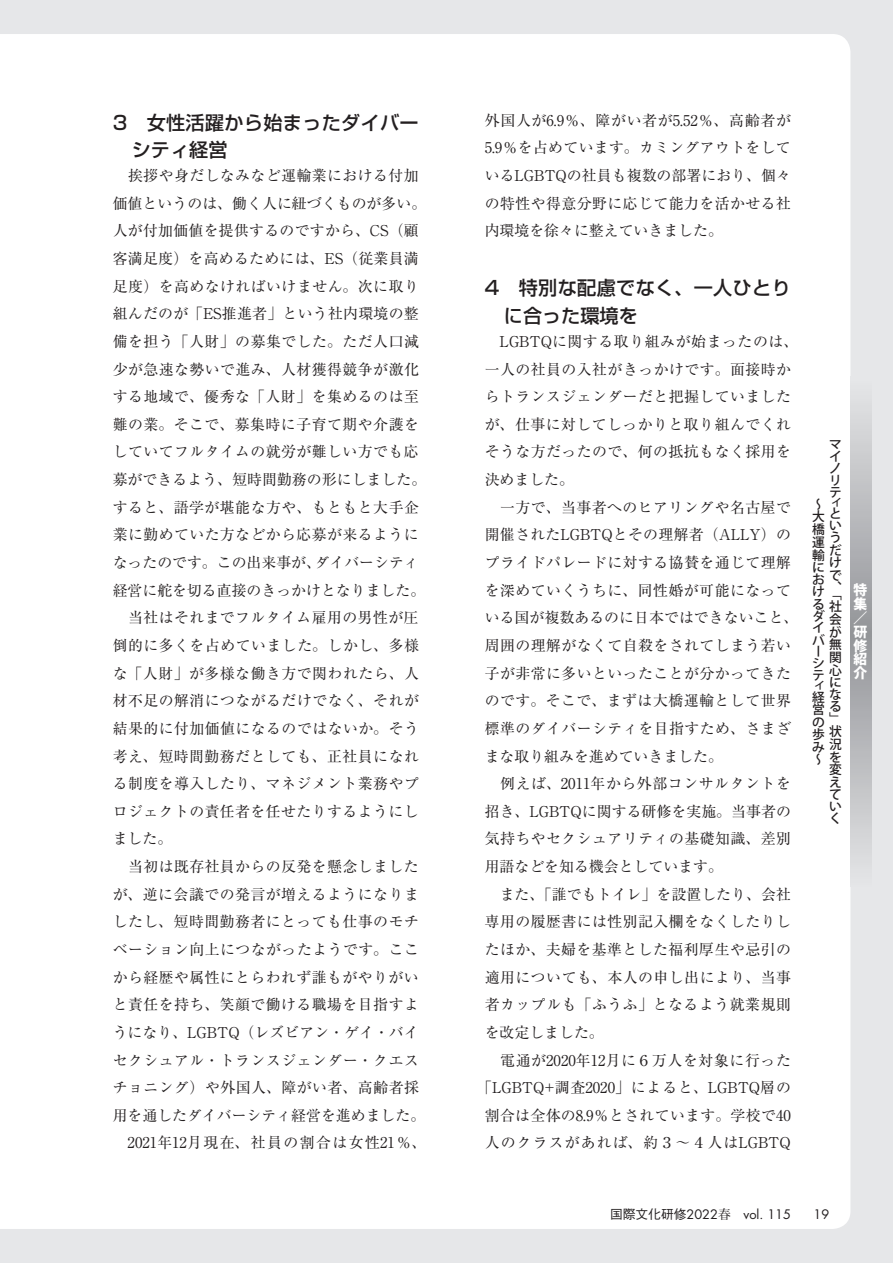
<style>
.page{position:relative;width:893px;height:1263px;background:#e6e7e9}
.page>*{position:absolute;margin:0;border:0;box-sizing:border-box;transform-origin:0 0}
.t1{font:500 19.2px/27.6px "Shin Go Pro";letter-spacing:.015em;color:#231f20}
.t2{font:14.85px/27.6px "Ryumin Pro";letter-spacing:.03em;color:#231f20}
.t3{font:14.85px "Ryumin Pro";color:#231f20}
.t4{font:14.85px "Ryumin Pro";letter-spacing:.005em;color:#231f20}
.t5{font:14.85px "Ryumin Pro";letter-spacing:.01em;color:#231f20}
.t6{font:14.85px "Ryumin Pro";letter-spacing:.075em;color:#231f20}
.t7{font:800 13.8px/13.8px "Koz Go Pro";color:#fff;text-align:justify}
.t8{font:500 12.75px/12.5px "Koz Go Pro";color:#231f20}
.t9{font:12.75px "Futura";color:#231f20}
.s1{font-family:"Gothic BBB Pro";font-weight:500}
.s2{font-family:"Koz Min Pro"}
</style>
<div class="page">
<div style="left:0;top:34px;width:850px;height:1195px;background:#fff"></div>
<svg style="left:850px;top:411px;width:22px;height:446px;background:#b7b8bb"></svg>
<p class="t1" style="left:132px;top:106px;width:288px;text-indent:-19px">3　女性活躍から始まったダイバーシティ経営</p>
<p class="t2" style="left:113px;top:161px;width:315px">　挨拶や身だしなみなど運輸業における付加価値というのは、働く人に紐づくものが多い。人が付加価値を提供するのですから、CS（顧客満足度）を高めるためには、ES（従業員満足度）を高めなければいけません。次に取り組んだのが「ES推進者」という社内環境の整備を担う「人財」の募集でした。ただ人口減少が急速な勢いで進み、人材獲得競争が激化する地域で、優秀な「人財」を集めるのは至難の業。そこで、募集時に子育て期や介護をしていてフルタイムの就労が難しい方でも応募ができるよう、短時間勤務の形にしました。すると、語学が堪能な方や、もともと大手企業に勤めていた方などから応募が来るようになったのです。この出来事が、ダイバーシティ経営に舵を切る直接のきっかけとなりました。　当社はそれまでフルタイム雇用の男性が圧倒的に多くを占めていました。しかし、多様な「人財」が多様な働き方で関われたら、人材不足の解消につながるだけでなく、それが結果的に付加価値になるのではないか。そう考え、短時間勤務だとしても、正社員になれる制度を導入したり、マネジメント業務やプロジェクトの責任者を任せたりするようにしました。<br>　当初は既存社員からの反発を懸念しましたが、逆に会議での発言が増えるようになりましたし、短時間勤務者にとっても仕事のモチベーション向上につながったようです。ここから経歴や属性にとらわれず誰もがやりがいと責任を持ち、笑顔で働ける職場を目指すようになり、LGBTQ（レズビアン・ゲイ・バイセクシュアル・トランスジェンダー・クエスチョニング）や外国人、障がい者、高齢者採用を通したダイバーシティ経営を進めました。　2021年12月現在、社員の割合は女性21％、</p>
<p class="t2" style="left:485px;top:105px;width:308px;text-align:justify">外国人が6.9％、障がい者が5.52％、高齢者が5.9％を占めています。カミングアウトをしているLGBTQの社員も複数の部署におり、個々の特性や得意分野に応じて能力を活かせる社内環境を徐々に整えていきました。</p>
<p class="t1" style="left:504px;top:272px;width:288px;text-indent:-19px">4　特別な配慮でなく、一人ひとりに合った環境を</p>
<p class="t2" style="left:485px;top:327px;width:315px">　LGBTQに関する取り組みが始まったのは、</p>
<p class="t2" style="left:485px;top:354px;width:308px">一人の社員の入社がきっかけです。面接時か</p>
<p class="t2" style="left:485px;top:382px;width:308px">らトランスジェンダーだと把握していました</p>
<p class="t2" style="left:485px;top:409px;width:308px">が、仕事に対してしっかりと取り組んでくれ</p>
<p class="t2" style="left:485px;top:437px;width:308px">そうな方だったので、何の抵抗もなく採用を</p>
<p class="t2" style="left:485px;top:465px;width:91px">決めました。</p>
<p class="t2" style="left:485px;top:492px;width:308px">　一方で、当事者へのヒアリングや名古屋で</p>
<p class="t5" style="left:485px;top:523px;width:308px">開催されたLGBTQとその理解者（ALLY）の</p>
<p class="t2" style="left:485px;top:548px;width:308px">プライドパレードに対する協賛を通じて理解</p>
<p class="t2" style="left:485px;top:575px;width:308px">を深めていくうちに、同性婚が可能になって</p>
<p class="t4" style="left:485px;top:606px;width:315px">いる国が複数あるのに日本ではできないこと、</p>
<p class="t2" style="left:485px;top:631px;width:308px">周囲の理解がなくて自殺をされてしまう若い</p>
<p class="t2" style="left:485px;top:658px;width:308px">子が非常に多いといったことが分かってきた</p>
<p class="t2" style="left:485px;top:686px;width:308px">のです。そこで、まずは大橋運輸として世界</p>
<p class="t2" style="left:485px;top:713px;width:308px">標準のダイバーシティを目指すため、さまざ</p>
<p class="t3" style="left:485px;top:744px;width:240px">まな取り組みを進めていきました。</p>
<p class="t2" style="left:485px;top:769px;width:308px">　例えば、2011年から外部コンサルタントを</p>
<p class="t4" style="left:485px;top:799px;width:308px">招き、LGBTQに関する研修を実施。当事者の</p>
<p class="t2" style="left:485px;top:824px;width:308px">気持ちやセクシュアリティの基礎知識、差別</p>
<p class="t3" style="left:485px;top:855px;width:240px">用語などを知る機会としています。</p>
<p class="t4" style="left:485px;top:882px;width:308px">　また、「誰でもトイレ」を設置したり、会社</p>
<p class="t2" style="left:485px;top:907px;width:308px">専用の履歴書には性別記入欄をなくしたりし</p>
<p class="t2" style="left:485px;top:935px;width:308px">たほか、夫婦を基準とした福利厚生や忌引の</p>
<p class="t2" style="left:485px;top:962px;width:308px">適用についても、本人の申し出により、当事</p>
<p class="t2" style="left:485px;top:990px;width:308px">者カップルも「ふうふ」となるよう就業規則</p>
<p class="t3" style="left:485px;top:1021px;width:121px">を改定しました。</p>
<p class="t2" style="left:485px;top:1045px;width:308px">　電通が2020年12月に６万人を対象に行った</p>
<p class="t3" style="left:477px;top:1076px;width:315px">「LGBTQ+調査2020」によると、LGBTQ層の</p>
<p class="t2" style="left:485px;top:1100px;width:308px">割合は全体の8.9％とされています。学校で40</p>
<p class="t6" style="left:485px;top:1131px;width:308px">人のクラスがあれば、約３～４人はLGBTQ</p>
<p class="t8" style="left:829px;top:439px;width:13px;line-height:12px">マイノリテ</p>
<p class="t8" style="left:829px;top:497px;width:14px;line-height:12px">ィというだけで、</p>
<p class="t8" style="left:829px;top:588px;width:14px">「社会が無関心になる」状況を変えていく</p>
<p class="t8" style="left:812px;top:498px;width:14px">～大橋運輸におけるダイバーシテ</p>
<p class="t8" style="left:812px;top:681px;width:14px;line-height:11.2px">ィ経</p>
<p class="t8" style="left:812px;top:704px;width:14px;text-align:justify">営の歩み～</p>
<p class="t7" style="left:854px;top:584px;width:15px">特集／研修紹介</p>
<p class="t9" style="left:610px;top:1205px;width:182px"><span class="s1">国際文化研修</span>2022<span class="s2">春　</span>vol. 115</p>
<p class="t9" style="left:813px;top:1205px;width:17px">19</p>
</div>
